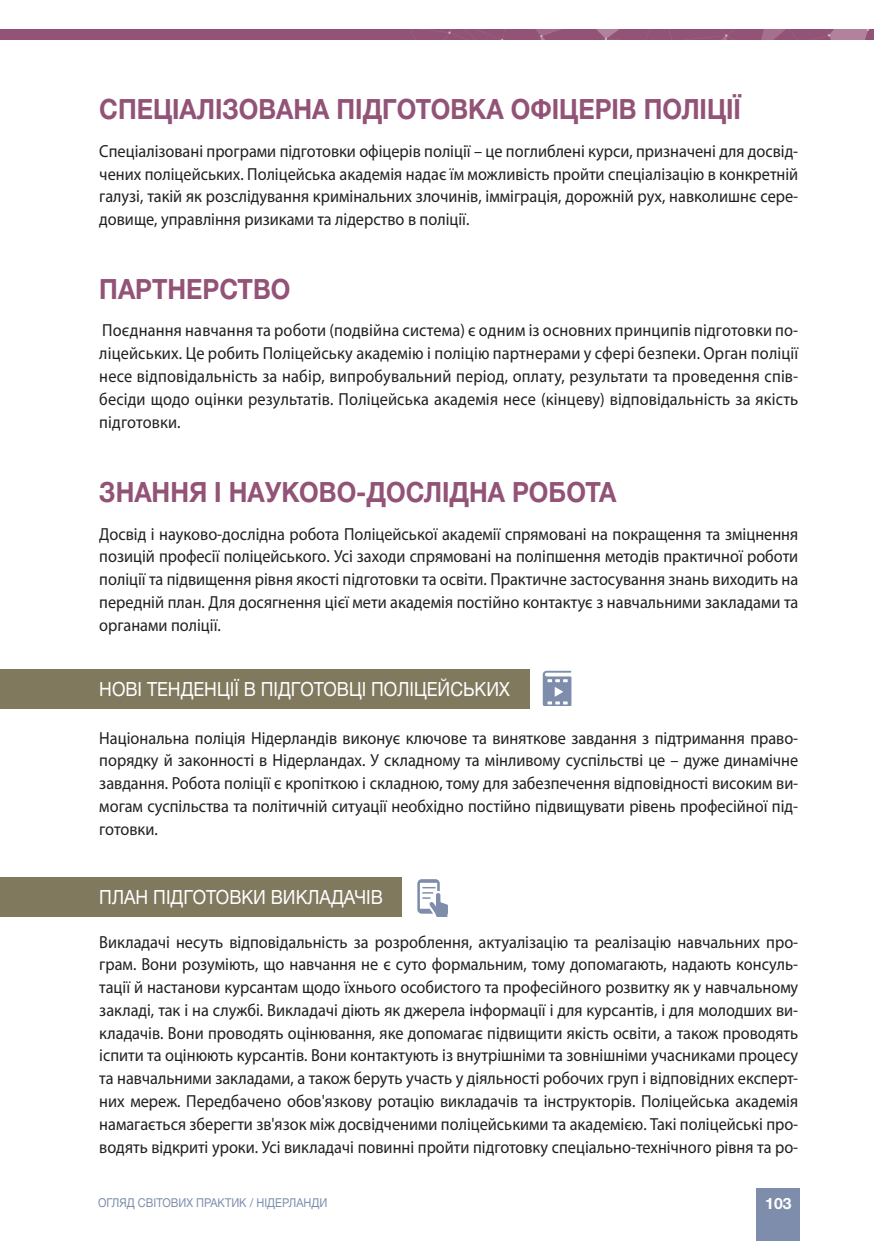
<style>
.page{position:relative;width:874px;height:1241px;background:#fff}
.page>*{position:absolute;margin:0;border:0;box-sizing:border-box;transform-origin:0 0}
.t1{font:700 28px "Helvetica Neue Cyr";color:#925376;scale:.9 1}
.t2{font:19.6px "Helvetica Neue Cyr";color:#fff;scale:.9 1}
.t3{font:17.5px/22.8px "Myriad Pro";color:#231f20;text-align:justify;scale:.93 1}
.t4{font:700 15.75px "Helvetica Neue Cyr";color:#fff}
.t5{font:12.25px "Helvetica Neue Cyr";color:#7d8dab;scale:.9 1}
</style>
<div class="page">
<div style="left:756px;top:1188px;width:44px;height:52px;background:#7d8dab"></div>
<div style="left:0;top:30px;width:873px;height:10px;background:#925376"></div>
<svg style="left:444px;top:30px;width:425px;height:10px"></svg>
<div style="left:0;top:669px;width:529px;height:39px;background:#80795e"></div>
<div style="left:0;top:877px;width:401px;height:39px;background:#80795e"></div>
<svg style="left:417px;top:879px;width:31px;height:38px"></svg>
<svg style="left:542px;top:670px;width:29px;height:36px"></svg>
<h1 class="t1" style="left:99px;top:94px;width:714px">СПЕЦІАЛІЗОВАНА ПІДГОТОВКА ОФІЦЕРІВ ПОЛІЦІЇ</h1>
<p class="t3" style="left:99px;top:139px;width:752px">Спеціалізовані програми підготовки офіцерів поліції – це поглиблені курси, призначені для досвід&shy;чених поліцейських. Поліцейська академія надає їм можливість пройти спеціалізацію в конкретній галузі, такій як розслідування кримінальних злочинів, імміграція, дорожній рух, навколишнє сере&shy;довище, управління ризиками та лідерство в поліції.</p>
<h1 class="t1" style="left:99px;top:273px;width:214px">ПАРТНЕРСТВО</h1>
<p class="t3" style="left:99px;top:319px;width:752px">Поєднання навчання та роботи (подвійна система) є одним із основних принципів підготовки по&shy;ліцейських. Це робить Поліцейську академію і поліцію партнерами у сфері безпеки. Орган поліції несе відповідальність за набір, випробувальний період, оплату, результати та проведення спів&shy;бесіди щодо оцінки результатів. Поліцейська академія несе (кінцеву) відповідальність за якість підготовки.</p>
<h1 class="t1" style="left:99px;top:476px;width:575px">ЗНАННЯ І НАУКОВО-ДОСЛІДНА РОБОТА</h1>
<p class="t3" style="left:99px;top:522px;width:752px">Досвід і науково-дослідна робота Поліцейської академії спрямовані на покращення та зміцнення позицій професії поліцейського. Усі заходи спрямовані на поліпшення методів практичної роботи поліції та підвищення рівня якості підготовки та освіти. Практичне застосування знань виходить на передній план. Для досягнення цієї мети академія постійно контактує з навчальними закладами та органами поліції.</p>
<p class="t2" style="left:99px;top:678px;width:457px">НОВІ ТЕНДЕНЦІЇ В ПІДГОТОВЦІ ПОЛІЦЕЙСЬКИХ</p>
<p class="t3" style="left:99px;top:726px;width:752px">Національна поліція Нідерландів виконує ключове та виняткове завдання з підтримання право&shy;порядку й законності в Нідерландах. У складному та мінливому суспільстві це – дуже динамічне завдання. Робота поліції є кропіткою і складною, тому для забезпечення відповідності високим ви&shy;могам суспільства та політичній ситуації необхідно постійно підвищувати рівень професійної під&shy;готовки.</p>
<p class="t2" style="left:99px;top:886px;width:316px">ПЛАН ПІДГОТОВКИ ВИКЛАДАЧІВ</p>
<p class="t3" style="left:99px;top:930px;width:752px">Викладачі несуть відповідальність за розроблення, актуалізацію та реалізацію навчальних про&shy;грам. Вони розуміють, що навчання не є суто формальним, тому допомагають, надають консуль&shy;тації й настанови курсантам щодо їхнього особистого та професійного розвитку як у навчальному закладі, так і на службі. Викладачі діють як джерела інформації і для курсантів, і для молодших ви&shy;кладачів. Вони проводять оцінювання, яке допомагає підвищити якість освіти, а також проводять іспити та оцінюють курсантів. Вони контактують із внутрішніми та зовнішніми учасниками процесу та навчальними закладами, а також беруть участь у діяльності робочих груп і відповідних експерт&shy;них мереж. Передбачено обов'язкову ротацію викладачів та інструкторів. Поліцейська академія намагається зберегти зв'язок між досвідченими поліцейськими та академією. Такі поліцейські про&shy;водять відкриті уроки. Усі викладачі повинні пройти підготовку спеціально-технічного рівня та ро-</p>
<p class="t5" style="left:98px;top:1195px;width:256px">ОГЛЯД СВІТОВИХ ПРАКТИК / НІДЕРЛАНДИ</p>
<p class="t4" style="left:764px;top:1194px;width:28px">103</p>
</div>
